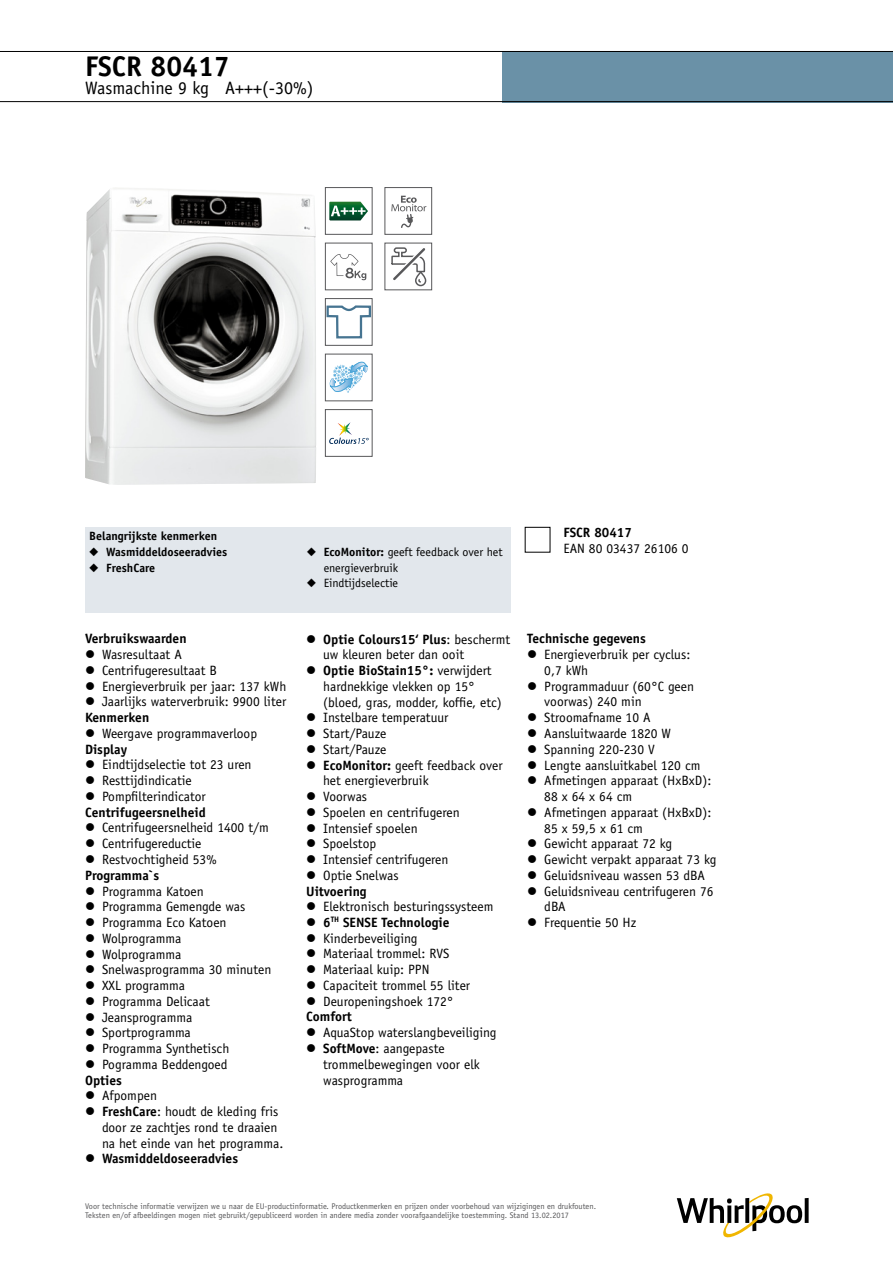
<style>
.page{position:relative;width:893px;height:1263px;background:#fff}
.page>*{position:absolute;margin:0;border:0;box-sizing:border-box;transform-origin:0 0}
.t1{font:700 28.5px "Officina Sans Std";color:#000}
.t2{font:18px "Officina Sans Std";color:#000}
.t3{font:13.5px/15.8px "Officina Sans Std";color:#000}
.t4{font:700 13.5px "Officina Sans Std";color:#000}
.t5{font:12px/15.8px "Officina Sans Std";color:#000}
.t6{font:700 12px "Officina Sans Std";color:#000}
.t7{font:8.25px/9px "Officina Sans Std";color:#58585a}
.s1{font-weight:700}
</style>
<div class="page">
<svg style="left:0;top:51px;width:893px;height:51px"></svg>
<img style="left:85px;top:188px;width:231px;height:297px">
<svg style="left:329px;top:202px;width:39px;height:18px"></svg>
<div style="left:325px;top:187px;width:48px;height:48px;border:1px solid #58585a"></div>
<svg style="left:330px;top:254px;width:36px;height:26px"></svg>
<div style="left:325px;top:243px;width:48px;height:47px;border:1px solid #58585a"></div>
<svg style="left:327px;top:305px;width:44px;height:33px"></svg>
<div style="left:325px;top:298px;width:48px;height:48px;border:1px solid #58585a"></div>
<svg style="left:329px;top:361px;width:39px;height:32px"></svg>
<div style="left:325px;top:354px;width:48px;height:47px;border:1px solid #58585a"></div>
<svg style="left:329px;top:422px;width:40px;height:22px"></svg>
<div style="left:325px;top:409px;width:48px;height:48px;border:1px solid #58585a"></div>
<svg style="left:391px;top:196px;width:35px;height:32px"></svg>
<div style="left:384px;top:187px;width:48px;height:48px;border:1px solid #58585a"></div>
<div style="left:415px;top:271px;width:11px;height:15px;border:1px solid #58585a;border-radius:5px"></div>
<svg style="left:391px;top:247px;width:36px;height:36px"></svg>
<div style="left:384px;top:243px;width:48px;height:47px;border:1px solid #58585a"></div>
<div style="left:85px;top:527px;width:425px;height:85px;background:#e2e7ec"></div>
<svg style="left:805px;top:1198px;width:4px;height:25px"></svg>
<svg style="left:677px;top:1193px;width:125px;height:44px"></svg>
<h1 class="t1" style="left:85px;top:48px;width:146px">FSCR 80417</h1>
<h2 class="t2" style="left:85px;top:77px;width:230px">Wasmachine 9 kg A+++(-30%)</h2>
<p class="t6" style="left:89px;top:529px;width:130px">Belangrijkste kenmerken</p>
<p class="t6" style="left:89px;top:544px;width:139px">◆ Wasmiddeldoseeradvies</p>
<p class="t6" style="left:89px;top:560px;width:67px">◆ FreshCare</p>
<p class="t4" style="left:85px;top:630px;width:103px">Verbruikswaarden</p>
<p class="t3" style="left:102px;top:647px;width:186px">Wasresultaat A<br>Centrifugeresultaat B<br>Energieverbruik per jaar: 137 kWh<br>Jaarlijks waterverbruik: 9900 liter</p>
<p class="t4" style="left:85px;top:709px;width:66px">Kenmerken</p>
<p class="t3" style="left:102px;top:725px;width:157px">Weergave programmaverloop</p>
<p class="t4" style="left:85px;top:741px;width:44px">Display</p>
<p class="t3" style="left:102px;top:757px;width:151px">Eindtijdselectie tot 23 uren<br>Resttijdindicatie<br>Pompfilterindicator</p>
<p class="t4" style="left:85px;top:804px;width:122px">Centrifugeersnelheid</p>
<p class="t3" style="left:102px;top:820px;width:168px">Centrifugeersnelheid 1400 t/m<br>Centrifugereductie<br>Restvochtigheid 53%</p>
<p class="t4" style="left:85px;top:867px;width:76px">Programma`s</p>
<p class="t3" style="left:102px;top:883px;width:171px">Programma Katoen<br>Programma Gemengde was<br>Programma Eco Katoen<br>Wolprogramma<br>Wolprogramma<br>Snelwasprogramma 30 minuten<br>XXL programma<br>Programma Delicaat<br>Jeansprogramma<br>Sportprogramma<br>Programma Synthetisch<br>Pogramma Beddengoed</p>
<p class="t4" style="left:85px;top:1071px;width:39px">Opties</p>
<p class="t3" style="left:102px;top:1088px;width:183px">Afpompen<br><span class="s1">FreshCare</span>: houdt de kleding fris door ze zachtjes rond te draaien na het einde van het programma.</p>
<p class="t4" style="left:102px;top:1150px;width:138px">Wasmiddeldoseeradvies</p>
<p class="t5" style="left:324px;top:544px;width:180px;text-indent:-17px">◆ <span class="s1">EcoMonitor:</span> geeft feedback over het energieverbruik</p>
<p class="t5" style="left:307px;top:576px;width:93px">◆ Eindtijdselectie</p>
<p class="t4" style="left:563px;top:524px;width:70px">FSCR 80417</p>
<p class="t3" style="left:563px;top:540px;width:127px">EAN 80 03437 26106 0</p>
<p class="t3" style="left:323px;top:631px;width:189px"><span class="s1">Optie Colours15‘ Plus</span>: beschermt uw kleuren beter dan ooit<br><span class="s1">Optie BioStain15°:</span> verwijdert hardnekkige vlekken op 15° (bloed, gras, modder, koffie, etc)<br>Instelbare temperatuur<br>Start/Pauze<br>Start/Pauze<br><span class="s1">EcoMonitor:</span> geeft feedback over het energieverbruik<br>Voorwas<br>Spoelen en centrifugeren<br>Intensief spoelen<br>Spoelstop<br>Intensief centrifugeren<br>Optie Snelwas</p>
<p class="t4" style="left:306px;top:883px;width:62px">Uitvoering</p>
<p class="t3" style="left:323px;top:899px;width:172px">Elektronisch besturingssysteem<br><span class="s1">6</span><sup>TH</sup> <span class="s1">SENSE Technologie<br></span>Kinderbeveiliging<br>Materiaal trommel: RVS<br>Materiaal kuip: PPN<br>Capaciteit trommel 55 liter<br>Deuropeningshoek 172°</p>
<p class="t4" style="left:306px;top:1008px;width:47px">Comfort</p>
<p class="t3" style="left:323px;top:1025px;width:175px">AquaStop waterslangbeveiliging<br><span class="s1">SoftMove</span>: aangepaste trommelbewegingen voor elk wasprogramma</p>
<p class="t4" style="left:527px;top:630px;width:120px">Technische gegevens</p>
<p class="t3" style="left:544px;top:647px;width:174px">Energieverbruik per cyclus:<br>0,7 kWh<br>Programmaduur (60°C geen voorwas) 240 min<br>Stroomafname 10 A<br>Aansluitwaarde 1820 W<br>Spanning 220-230 V<br>Lengte aansluitkabel 120 cm<br>Afmetingen apparaat (HxBxD):<br>88 x 64 x 64 cm<br>Afmetingen apparaat (HxBxD):<br>85 x 59,5 x 61 cm<br>Gewicht apparaat 72 kg<br>Gewicht verpakt apparaat 73 kg<br>Geluidsniveau wassen 53 dBA<br>Geluidsniveau centrifugeren 76 dBA<br>Frequentie 50 Hz</p>
<p class="t7" style="left:85px;top:1202px;width:513px">Voor technische informatie verwijzen we u naar de EU-productinformatie. Productkenmerken en prijzen onder voorbehoud van wijzigingen en drukfouten.<br>Teksten en/of afbeeldingen mogen niet gebruikt/gepubliceerd worden in andere media zonder voorafgaandelijke toestemming. Stand 13.02.2017</p>
</div>
